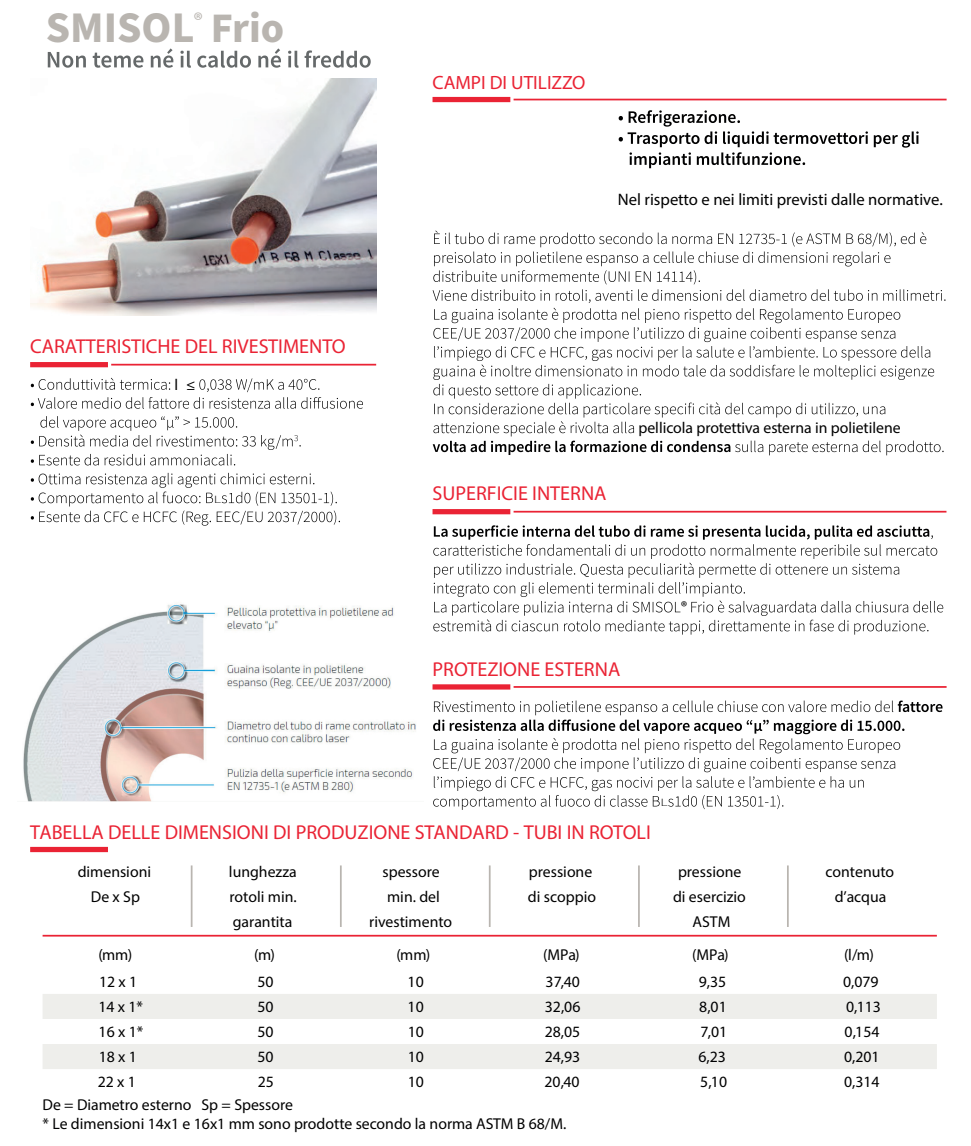
<style>
.page{position:relative;width:971px;height:1146px;background:#fff}
.page>*{position:absolute;margin:0;border:0;box-sizing:border-box;transform-origin:0 0}
.t1{font:700 43.75px "Source Sans Pro";color:#b9b5b0}
.t2{font:20.12px "Myriad Pro";color:#ea2334}
.t3{font:19.25px "Myriad Pro";color:#ea2334}
.t4{font:16.62px "Myriad Pro";color:#000001}
.t5{font:15.75px/18.9px "Myriad Pro";color:#000001}
.t6{font:300 11.03px "Source Sans Pro";color:#000001;scale:1.43 1}
.s1{font-size:42px}
</style>
<div class="page">
<img style="left:30px;top:78px;width:346px;height:237px">
<svg style="left:31px;top:377px;width:332px;height:31px"></svg>
<svg style="left:31px;top:416px;width:270px;height:49px"></svg>
<svg style="left:31px;top:473px;width:309px;height:52px"></svg>
<svg style="left:433px;top:700px;width:509px;height:109px"></svg>
<svg style="left:433px;top:525px;width:510px;height:109px"></svg>
<svg style="left:432px;top:230px;width:513px;height:225px"></svg>
<svg style="left:618px;top:110px;width:300px;height:58px"></svg>
<div style="left:432px;top:97px;width:78px;height:5px;background:#ea2334"></div>
<hr style="left:513px;top:99px;width:433px;height:1px;background:#ea2334">
<svg style="left:48px;top:48px;width:322px;height:20px"></svg>
<div style="left:30px;top:362px;width:78px;height:5px;background:#ea2334"></div>
<hr style="left:111px;top:364px;width:265px;height:1px;background:#ea2334">
<div style="left:432px;top:509px;width:78px;height:5px;background:#ea2334"></div>
<hr style="left:513px;top:510px;width:433px;height:2px;background:#ea2334">
<div style="left:432px;top:684px;width:78px;height:5px;background:#ea2334"></div>
<hr style="left:513px;top:686px;width:433px;height:1px;background:#ea2334">
<svg style="left:43px;top:994px;width:893px;height:74px;fill:#eeeeeb"></svg>
<hr style="left:43px;top:934px;width:893px;height:2px;background:#ea2334">
<hr style="left:191px;top:865px;width:1px;height:61px;background:#b9b5b0">
<hr style="left:340px;top:865px;width:1px;height:61px;background:#b9b5b0">
<hr style="left:488px;top:865px;width:2px;height:61px;background:#b9b5b0">
<hr style="left:638px;top:865px;width:1px;height:61px;background:#b9b5b0">
<hr style="left:786px;top:865px;width:2px;height:61px;background:#b9b5b0">
<div style="left:30px;top:846px;width:78px;height:6px;background:#ea2334"></div>
<img style="left:23px;top:604px;width:393px;height:197px">
<h1 class="t1" style="left:46px;top:-3px;width:240px">SMISOL<sup>®</sup> <span class="s1">Frio</span></h1>
<p class="t2" style="left:30px;top:334px;width:317px">CARATTERISTICHE DEL RIVESTIMENTO</p>
<p class="t5" style="left:174px;top:374px;width:23px">l ≤</p>
<p class="t6" style="left:214px;top:492px;width:7px">L</p>
<p class="t3" style="left:432px;top:70px;width:154px">CAMPI DI UTILIZZO</p>
<p class="t4" style="left:617px;top:189px;width:326px">Nel rispetto e nei limiti previsti dalle normative.</p>
<p class="t2" style="left:432px;top:481px;width:175px">SUPERFICIE INTERNA</p>
<p class="t5" style="left:638px;top:418px;width:264px">pellicola protettiva esterna in polietilene</p>
<p class="t5" style="left:680px;top:597px;width:8px">®</p>
<p class="t2" style="left:432px;top:656px;width:189px">PROTEZIONE ESTERNA</p>
<p class="t6" style="left:660px;top:795px;width:7px">L</p>
<p class="t2" style="left:30px;top:819px;width:622px">TABELLA DELLE DIMENSIONI DI PRODUZIONE STANDARD - TUBI IN ROTOLI</p>
<p class="t5" style="left:78px;top:862px;width:75px">dimensioni</p>
<p class="t5" style="left:229px;top:862px;width:69px">lunghezza</p>
<p class="t5" style="left:382px;top:862px;width:59px">spessore</p>
<p class="t5" style="left:529px;top:862px;width:65px">pressione</p>
<p class="t5" style="left:677px;top:862px;width:65px">pressione</p>
<p class="t5" style="left:825px;top:862px;width:70px">contenuto</p>
<p class="t5" style="left:91px;top:887px;width:51px">De x Sp</p>
<p class="t5" style="left:229px;top:887px;width:69px">rotoli min.</p>
<p class="t5" style="left:387px;top:887px;width:54px">min. del</p>
<p class="t5" style="left:528px;top:887px;width:69px">di scoppio</p>
<p class="t5" style="left:673px;top:887px;width:74px">di esercizio</p>
<p class="t5" style="left:834px;top:887px;width:53px">d’acqua</p>
<p class="t5" style="left:233px;top:912px;width:61px">garantita</p>
<p class="t5" style="left:369px;top:912px;width:84px">rivestimento</p>
<p class="t5" style="left:692px;top:912px;width:39px">ASTM</p>
<p class="t5" style="left:98px;top:944px;width:35px">(mm)</p>
<p class="t5" style="left:254px;top:944px;width:22px">(m)</p>
<p class="t5" style="left:396px;top:944px;width:35px">(mm)</p>
<p class="t5" style="left:543px;top:944px;width:38px">(MPa)</p>
<p class="t5" style="left:692px;top:944px;width:38px">(MPa)</p>
<p class="t5" style="left:843px;top:944px;width:31px">(l/m)</p>
<p class="t5" style="left:99px;top:971px;width:40px">12 x 1</p>
<p class="t5" style="left:257px;top:971px;width:18px">50</p>
<p class="t5" style="left:407px;top:971px;width:18px">10</p>
<p class="t5" style="left:545px;top:971px;width:36px">37,40</p>
<p class="t5" style="left:698px;top:971px;width:29px">9,35</p>
<p class="t5" style="left:843px;top:971px;width:37px">0,079</p>
<p class="t5" style="left:98px;top:996px;width:46px">14 x 1*</p>
<p class="t5" style="left:257px;top:996px;width:18px">50</p>
<p class="t5" style="left:407px;top:996px;width:18px">10</p>
<p class="t5" style="left:544px;top:996px;width:37px">32,06</p>
<p class="t5" style="left:699px;top:996px;width:29px">8,01</p>
<p class="t5" style="left:845px;top:996px;width:36px">0,113</p>
<p class="t5" style="left:99px;top:1021px;width:46px">16 x 1*</p>
<p class="t5" style="left:257px;top:1021px;width:18px">50</p>
<p class="t5" style="left:407px;top:1021px;width:18px">10</p>
<p class="t5" style="left:544px;top:1021px;width:37px">28,05</p>
<p class="t5" style="left:700px;top:1021px;width:28px">7,01</p>
<p class="t5" style="left:844px;top:1021px;width:36px">0,154</p>
<p class="t5" style="left:99px;top:1046px;width:40px">18 x 1</p>
<p class="t5" style="left:257px;top:1046px;width:18px">50</p>
<p class="t5" style="left:407px;top:1046px;width:18px">10</p>
<p class="t5" style="left:545px;top:1046px;width:37px">24,93</p>
<p class="t5" style="left:698px;top:1046px;width:29px">6,23</p>
<p class="t5" style="left:843px;top:1046px;width:37px">0,201</p>
<p class="t5" style="left:98px;top:1071px;width:40px">22 x 1</p>
<p class="t5" style="left:258px;top:1071px;width:18px">25</p>
<p class="t5" style="left:407px;top:1071px;width:18px">10</p>
<p class="t5" style="left:544px;top:1071px;width:37px">20,40</p>
<p class="t5" style="left:700px;top:1071px;width:28px">5,10</p>
<p class="t5" style="left:843px;top:1071px;width:37px">0,314</p>
<p class="t5" style="left:43px;top:1094px;width:525px">De = Diametro esterno Sp = Spessore<br>* Le dimensioni 14x1 e 16x1 mm sono prodotte secondo la norma ASTM B 68/M.</p>
</div>
